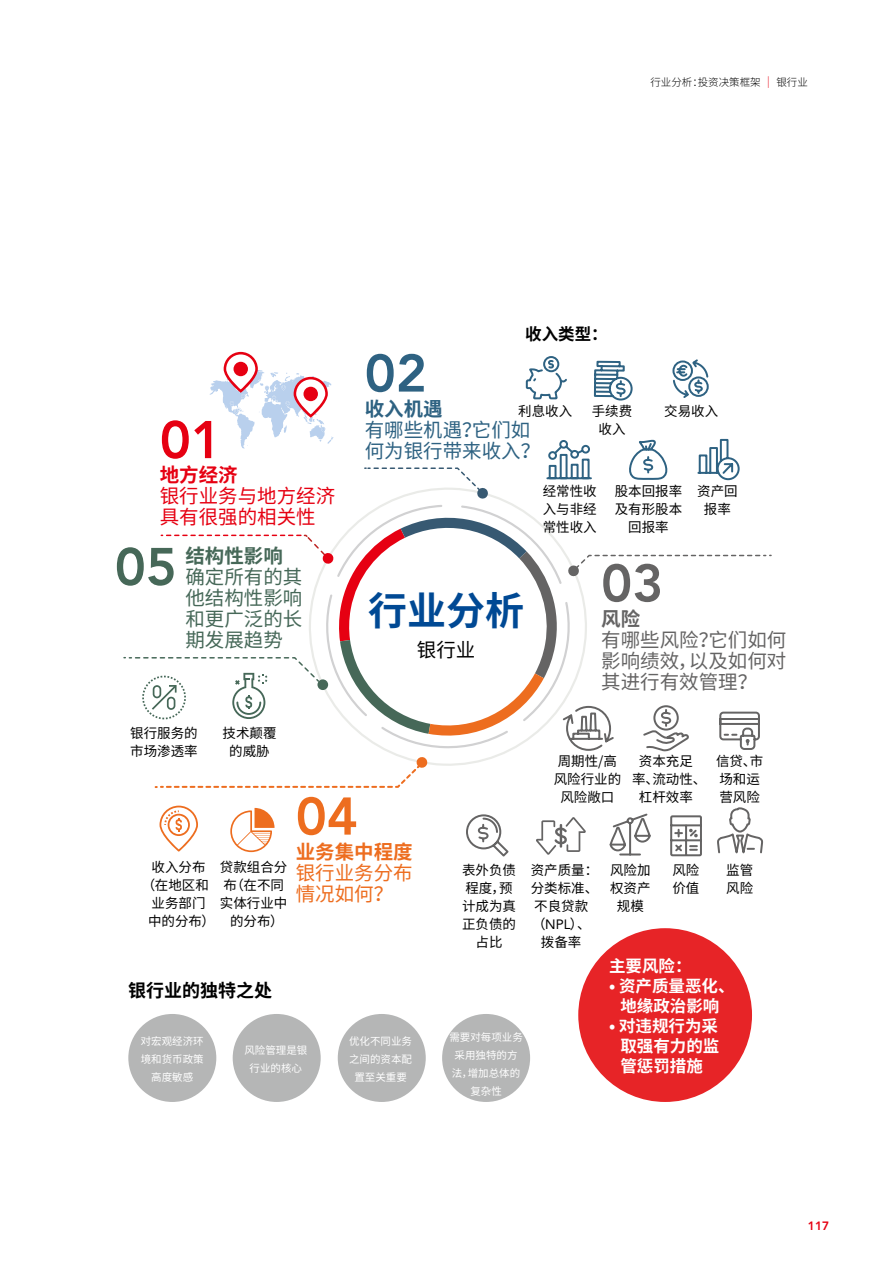
<style>
.page{position:relative;width:893px;height:1263px;background:#fff}
.page>*{position:absolute;margin:0;border:0;box-sizing:border-box;transform-origin:0 0}
.t1{font:800 52.5px "Avenir LT Std";color:#e60012}
.t2{font:800 52.5px "Avenir LT Std";color:#2e6282}
.t3{font:800 52.5px "Avenir LT Std";color:#656464}
.t4{font:800 52.5px "Avenir LT Std";color:#466858}
.t5{font:800 52.5px "Avenir LT Std";color:#ed6d1f}
.t6{font:700 39px "Source Han Sans CN";color:#004994}
.t7{font:19.5px/21px "Source Han Sans CN";color:#656464;text-align:justify}
.t8{font:19.5px/21px "Source Han Sans CN";color:#466858;text-align:justify}
.t9{font:19.5px/21px "Source Han Sans CN";color:#2e6282}
.t10{font:19.5px/21px "Source Han Sans CN";color:#e60012}
.t11{font:19.5px/21px "Source Han Sans CN";color:#ed6d1f}
.t12{font:700 19.5px "Source Han Sans CN";color:#ed6d1f}
.t13{font:700 19.5px "Source Han Sans CN";color:#466858}
.t14{font:700 19.5px "Source Han Sans CN";color:#e60012}
.t15{font:700 19.5px "Source Han Sans CN";color:#2e6282}
.t16{font:19.5px "Source Han Sans CN";color:#000}
.t17{font:700 19.5px "Source Han Sans CN";color:#656464}
.t18{font:700 18px "Source Han Sans CN";color:#000}
.t19{font:700 16.5px/20px "Source Han Sans CN";color:#fff;text-align:center}
.t20{font:700 16.5px "Source Han Sans CN";color:#000}
.t21{font:13.5px/18px "Source Han Sans CN";color:#000;text-align:center}
.t22{font:800 12px "Avenir LT Std";color:#e60012}
.t23{font:10.5px/18px "Source Han Sans CN";color:#fff;text-align:center}
.t24{font:300 10.5px "Source Han Sans CN";color:#000}
.s1{color:#e60012}
.s2{font-family:"Avenir LT Std"}
</style>
<div class="page">
<div style="left:578px;top:928px;width:174px;height:174px;background:#e72427;border-radius:50%"></div>
<div style="left:128px;top:1014px;width:88px;height:88px;background:#b5b6b6;border-radius:50%"></div>
<div style="left:233px;top:1014px;width:88px;height:88px;background:#b5b6b6;border-radius:50%"></div>
<div style="left:338px;top:1014px;width:88px;height:88px;background:#b5b6b6;border-radius:50%"></div>
<div style="left:442px;top:1014px;width:88px;height:88px;background:#b5b6b6;border-radius:50%"></div>
<svg style="left:365px;top:467px;width:124px;height:32px"></svg>
<svg style="left:230px;top:808px;width:45px;height:44px"></svg>
<svg style="left:466px;top:813px;width:236px;height:44px"></svg>
<svg style="left:160px;top:806px;width:38px;height:45px"></svg>
<svg style="left:717px;top:807px;width:46px;height:47px"></svg>
<svg style="left:210px;top:352px;width:124px;height:96px"></svg>
<svg style="left:296px;top:379px;width:29px;height:35px"></svg>
<div style="left:303px;top:387px;width:15px;height:14px;background:#e60012;border-radius:50%"></div>
<svg style="left:525px;top:356px;width:215px;height:125px"></svg>
<svg style="left:124px;top:505px;width:647px;height:283px"></svg>
<p class="t24" style="left:650px;top:76px;width:159px">行业分析：投资决策框架 <span class="s1">|</span> 银行业</p>
<h1 class="t1" style="left:160px;top:409px;width:64px">01</h1>
<h3 class="t14" style="left:160px;top:464px;width:80px">地方经济</h3>
<h3 class="t10" style="left:160px;top:486px;width:177px">银行业务与地方经济具有很强的相关性</h3>
<h1 class="t4" style="left:115px;top:536px;width:64px">05</h1>
<h3 class="t13" style="left:185px;top:545px;width:99px">结构性影响</h3>
<h3 class="t8" style="left:185px;top:567px;width:118px">确定所有的其他结构性影响和更广泛的长期发展趋势</h3>
<p class="t20" style="left:525px;top:325px;width:84px">收入类型：</p>
<h1 class="t2" style="left:365px;top:342px;width:64px">02</h1>
<h3 class="t15" style="left:365px;top:398px;width:80px">收入机遇</h3>
<h3 class="t9" style="left:365px;top:420px;width:177px">有哪些机遇？它们如何为银行带来收入？</h3>
<p class="t21" style="left:518px;top:403px;width:55px">利息收入</p>
<p class="t21" style="left:592px;top:403px;width:42px">手续费收入</p>
<p class="t21" style="left:664px;top:403px;width:55px">交易收入</p>
<h2 class="t6" style="left:368px;top:589px;width:157px">行业分析</h2>
<h3 class="t16" style="left:417px;top:639px;width:60px">银行业</h3>
<p class="t21" style="left:543px;top:483px;width:55px;text-align:justify">经常性收入与非经常性收入</p>
<p class="t21" style="left:615px;top:483px;width:69px">股本回报率及有形股本回报率</p>
<p class="t21" style="left:697px;top:483px;width:42px">资产回报率</p>
<h1 class="t3" style="left:601px;top:552px;width:64px">03</h1>
<h3 class="t17" style="left:601px;top:608px;width:40px">风险</h3>
<h3 class="t7" style="left:601px;top:630px;width:187px">有哪些风险？它们如何影响绩效，以及如何对其进行有效管理？</h3>
<p class="t21" style="left:130px;top:724px;width:69px;text-align:left">银行服务的市场渗透率</p>
<p class="t21" style="left:223px;top:724px;width:55px">技术颠覆的威胁</p>
<p class="t21" style="left:142px;top:858px;width:75px">收入分布<br>（在地区和业务部门<br>中的分布）</p>
<p class="t21" style="left:220px;top:858px;width:69px">贷款组合分布（在不同实体行业中的分布）</p>
<h1 class="t5" style="left:296px;top:785px;width:64px">04</h1>
<h3 class="t12" style="left:296px;top:841px;width:118px">业务集中程度</h3>
<h3 class="t11" style="left:296px;top:863px;width:118px">银行业务分布情况如何？</h3>
<p class="t21" style="left:554px;top:752px;width:69px">周期性/高风险行业的风险敞口</p>
<p class="t21" style="left:632px;top:752px;width:76px">资本充足<br>率、流动性、杠杆效率</p>
<p class="t21" style="left:716px;top:752px;width:49px;text-align:left">信贷、市场和运营风险</p>
<p class="t21" style="left:462px;top:861px;width:55px">表外负债程度，预计成为真正负债的占比</p>
<p class="t21" style="left:531px;top:861px;width:69px">资产质量：分类标准、不良贷款（<span class="s2">NPL</span>）、拨备率</p>
<p class="t21" style="left:610px;top:861px;width:42px">风险加权资产规模</p>
<p class="t21" style="left:672px;top:861px;width:28px;text-align:left">风险价值</p>
<p class="t21" style="left:726px;top:861px;width:28px;text-align:left">监管风险</p>
<h3 class="t18" style="left:128px;top:980px;width:145px">银行业的独特之处</h3>
<p class="t23" style="left:141px;top:1032px;width:64px">对宏观经济环境和货币政策高度敏感</p>
<p class="t23" style="left:244px;top:1041px;width:64px">风险管理是银行业的核心</p>
<p class="t23" style="left:349px;top:1032px;width:65px">优化不同业务之间的资本配置至关重要</p>
<p class="t23" style="left:449px;top:1028px;width:75px">需要对每项业务采用独特的方法，增加总体的复杂性</p>
<p class="t19" style="left:609px;top:956px;width:84px">主要风险：</p>
<p class="t19" style="left:609px;top:976px;width:127px">• 资产质量恶化、地缘政治影响</p>
<p class="t19" style="left:620px;top:1016px;width:100px;text-align:justify;text-indent:-11px">• 对违规行为采取强有力的监管惩罚措施</p>
<p class="t22" style="left:808px;top:1218px;width:23px">117</p>
</div>
